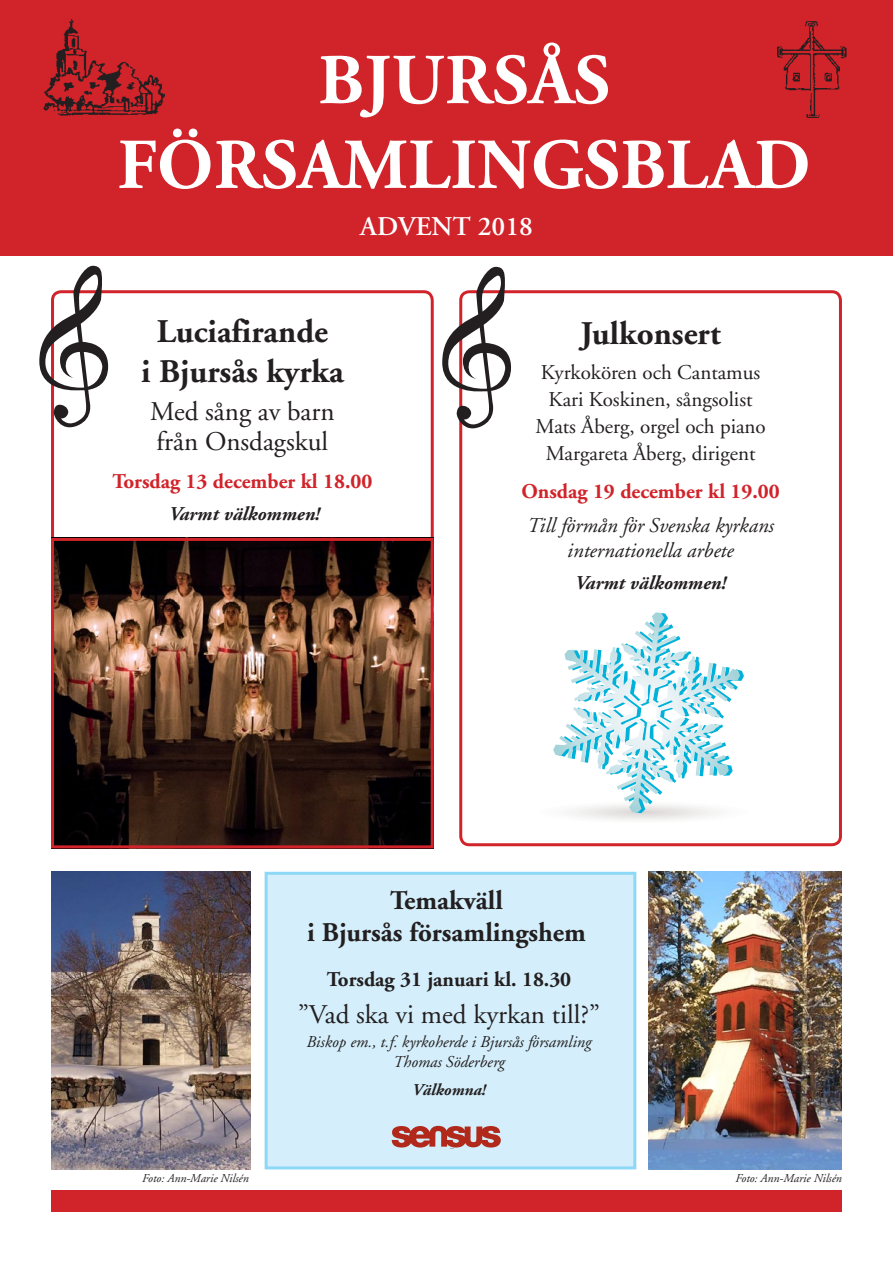
<style>
.page{position:relative;width:893px;height:1263px;background:#fff}
.page>*{position:absolute;margin:0;border:0;box-sizing:border-box;transform-origin:0 0}
.t1{font:700 33px/39.6px "Adobe Garamond";color:#231f20;text-align:center}
.t2{font:27px/30px "Adobe Garamond";color:#231f20}
.t3{font:700 27px/32.4px "Adobe Garamond";color:#231f20;text-align:center}
.t4{font:600 27px "Adobe Garamond";color:#fff}
.t5{font:21px/27px "Adobe Garamond";color:#231f20;text-align:center}
.t6{font:italic 21px/25.2px "Adobe Garamond";color:#231f20;text-align:center}
.t7{font:700 21px "Adobe Garamond";color:#d1232a}
.t8{font:700 21px "Adobe Garamond";color:#231f20}
.t9{font:italic 700 19.5px "Adobe Garamond";color:#231f20}
.t10{font:italic 16.5px/19.8px "Adobe Garamond";color:#231f20;text-align:center}
.t11{font:italic 700 16.5px "Adobe Garamond";color:#231f20}
.t12{font:italic 12px "Adobe Garamond";color:#231f20}
</style>
<div class="page">
<div style="left:51px;top:1191px;width:791px;height:21px;background:#d1232a"></div>
<div style="left:265px;top:872px;width:371px;height:297px;background:#d4effb;border:3px solid #8dd7f7"></div>
<div style="left:0;top:0;width:893px;height:255px;background:#d1232a"></div>
<svg style="left:119px;top:129px;width:91px;height:60px"></svg>
<svg style="left:216px;top:140px;width:592px;height:49px"></svg>
<svg style="left:320px;top:43px;width:288px;height:75px"></svg>
<img style="left:51px;top:872px;width:200px;height:297px">
<img style="left:648px;top:872px;width:194px;height:297px">
<div style="left:459px;top:290px;width:383px;height:556px;border:3px solid #d1232a;border-radius:9px"></div>
<svg style="left:39px;top:266px;width:69px;height:167px"></svg>
<svg style="left:442px;top:267px;width:69px;height:167px"></svg>
<img style="left:44px;top:19px;width:121px;height:96px">
<img style="left:777px;top:21px;width:69px;height:97px">
<svg style="left:392px;top:1126px;width:109px;height:21px"></svg>
<svg style="left:553px;top:613px;width:191px;height:207px"></svg>
<img style="left:55px;top:542px;width:375px;height:302px">
<div style="left:51px;top:538px;width:383px;height:310px;border:3px solid #d1232a"></div>
<p class="t4" style="left:360px;top:212px;width:174px">ADVENT 2018</p>
<h1 class="t1" style="left:141px;top:312px;width:204px">Luciafirande<br>i Bjursås kyrka</h1>
<p class="t2" style="left:150px;top:397px;width:186px">Med sång av barn från Onsdagskul</p>
<p class="t7" style="left:112px;top:470px;width:262px">Torsdag 13 december kl 18.00</p>
<p class="t9" style="left:169px;top:503px;width:153px">Varmt välkommen!</p>
<h1 class="t1" style="left:580px;top:314px;width:142px">Julkonsert</h1>
<p class="t5" style="left:535px;top:360px;width:232px">Kyrkokören och Cantamus<br>Kari Koskinen, sångsolist<br>Mats Åberg, orgel och piano<br>Margareta Åberg, dirigent</p>
<p class="t7" style="left:521px;top:480px;width:260px">Onsdag 19 december kl 19.00</p>
<p class="t6" style="left:527px;top:513px;width:248px">Till förmån för Svenska kyrkans internationella arbete</p>
<p class="t9" style="left:575px;top:572px;width:153px">Varmt välkommen!</p>
<p class="t3" style="left:307px;top:885px;width:280px">Temakväll<br>i Bjursås församlingshem</p>
<p class="t8" style="left:327px;top:968px;width:246px">Torsdag 31 januari kl. 18.30</p>
<p class="t2" style="left:298px;top:1000px;width:303px">”Vad ska vi med kyrkan till?”</p>
<p class="t10" style="left:307px;top:1032px;width:286px">Biskop em., t.f. kyrkoherde i Bjursås församling<br>Thomas Söderberg</p>
<p class="t11" style="left:412px;top:1081px;width:75px">Välkomna!</p>
<p class="t12" style="left:142px;top:1172px;width:108px">Foto: Ann-Marie Nilsén</p>
<p class="t12" style="left:735px;top:1172px;width:108px">Foto: Ann-Marie Nilsén</p>
</div>
